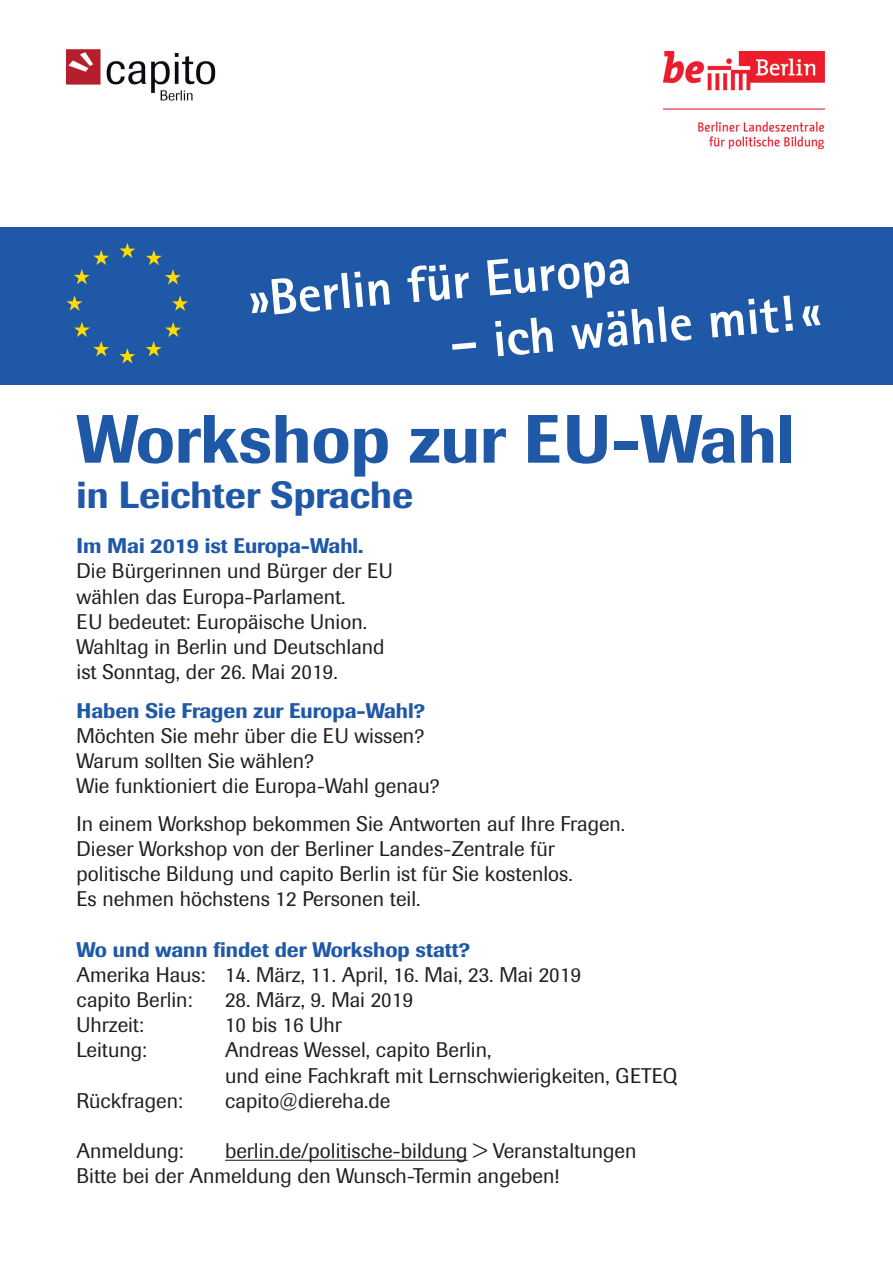
<style>
.page{position:relative;width:893px;height:1263px;background:#fff}
.page>*{position:absolute;margin:0;border:0;box-sizing:border-box;transform-origin:0 0}
.t1{font:500 67.5px "Imago";color:#1e58a7}
.t2{font:800 51px "Rotis Sans Serif";color:#fff}
.t3{font:500 37.5px "Imago";color:#1e58a7}
.t4{font:21px/25.2px "Imago";color:#231f20}
.t5{font:500 21px "Imago";color:#1e58a7}
</style>
<div class="page">
<div style="left:0;top:227px;width:893px;height:158px;background:#1e58a7"></div>
<img style="left:66px;top:49px;width:150px;height:52px">
<img style="left:663px;top:51px;width:161px;height:99px">
<hr style="left:225px;top:1160px;width:242px;height:1px;background:#231f20">
<img style="left:66px;top:243px;width:122px;height:121px">
<h2 class="t2" style="left:246px;top:267px;width:385px;rotate:-5deg">»Berlin für Europa</h2>
<h2 class="t2" style="left:447px;top:311px;width:374px;rotate:-5deg">– ich wähle mit! «</h2>
<h1 class="t1" style="left:77px;top:398px;width:720px">Workshop zur EU-Wahl</h1>
<h3 class="t3" style="left:77px;top:472px;width:338px">in Leichter Sprache</h3>
<p class="t5" style="left:77px;top:533px;width:288px">Im Mai 2019 ist Europa-Wahl.</p>
<p class="t4" style="left:77px;top:559px;width:318px">Die Bürgerinnen und Bürger der EU wählen das Europa-Parlament.<br>EU bedeutet: Europäische Union.<br>Wahltag in Berlin und Deutschland ist Sonntag, der 26. Mai 2019.</p>
<p class="t5" style="left:77px;top:698px;width:350px">Haben Sie Fragen zur Europa-Wahl?</p>
<p class="t4" style="left:77px;top:723px;width:365px">Möchten Sie mehr über die EU wissen?<br>Warum sollten Sie wählen?<br>Wie funktioniert die Europa-Wahl genau?</p>
<p class="t4" style="left:77px;top:811px;width:550px">In einem Workshop bekommen Sie Antworten auf Ihre Fragen.<br>Dieser Workshop von der Berliner Landes-Zentrale für politische Bildung und capito Berlin ist für Sie kostenlos.<br>Es nehmen höchstens 12 Personen teil.</p>
<p class="t5" style="left:77px;top:936px;width:395px">Wo und wann findet der Workshop statt?</p>
<p class="t4" style="left:77px;top:962px;width:506px">Amerika Haus: 14. März, 11. April, 16. Mai, 23. Mai 2019 capito Berlin:</p>
<p class="t4" style="left:225px;top:987px;width:190px">28. März, 9. Mai 2019</p>
<p class="t4" style="left:77px;top:1012px;width:69px">Uhrzeit:</p>
<p class="t4" style="left:225px;top:1012px;width:118px">10 bis 16 Uhr</p>
<p class="t4" style="left:77px;top:1037px;width:72px">Leitung:</p>
<p class="t4" style="left:225px;top:1037px;width:454px">Andreas Wessel, capito Berlin,<br>und eine Fachkraft mit Lernschwierigkeiten, GETEQ</p>
<p class="t4" style="left:77px;top:1088px;width:108px">Rückfragen:</p>
<p class="t4" style="left:225px;top:1088px;width:167px">capito@diereha.de</p>
<p class="t4" style="left:77px;top:1138px;width:109px">Anmeldung:</p>
<p class="t4" style="left:77px;top:1138px;width:561px;text-indent:148px">berlin.de/politische-bildung &gt; Veranstaltungen<br>Bitte bei der Anmeldung den Wunsch-Termin angeben!</p>
</div>
